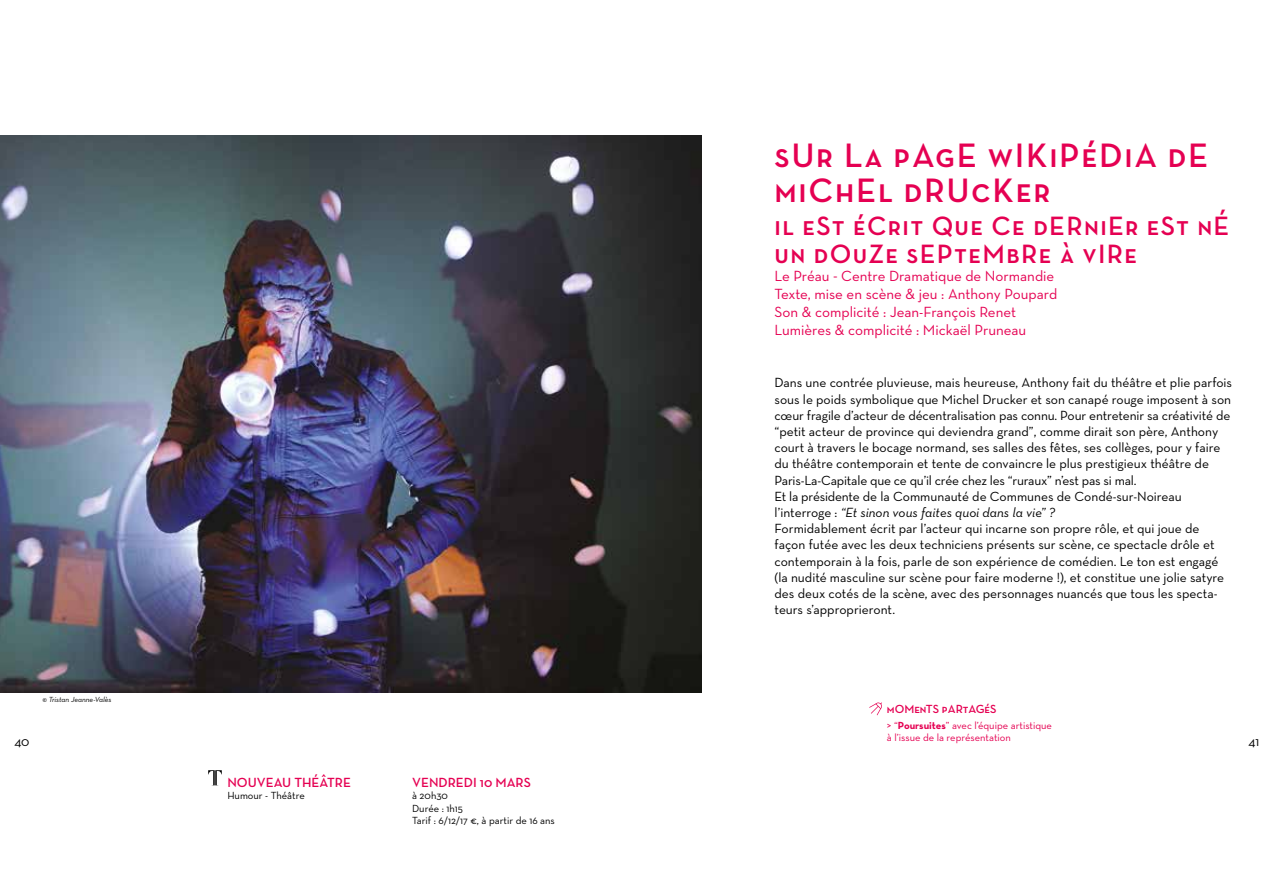
<style>
.page{position:relative;width:1276px;height:893px;background:#fff}
.page>*{position:absolute;margin:0;border:0;box-sizing:border-box;transform-origin:0 0}
.t1{font:600 34.5px/34.5px "Neutraface Text";letter-spacing:.05em;color:#e50052}
.t2{font:600 27px/28.5px "Neutraface Text";letter-spacing:.05em;color:#e50052}
.t3{font:15px/18px "Neutraface Text";color:#e50052}
.t4{font:13.5px/16.2px "Neutraface Text";color:#000}
.t5{font:600 13.5px "Neutraface Text";color:#e50052}
.t6{font:600 12px "Neutraface Text";color:#e50052}
.t7{font:10.5px/12.6px "Neutraface Text";color:#e50052}
.t8{font:10.5px/12.6px "Neutraface Text";color:#000}
.t9{font:italic 7.5px "Neutraface Text";color:#000}
.s1{font-style:italic}
.s2{font-size:13.5px}
.s3{font-weight:700}
</style>
<div class="page">
<img style="left:0;top:136px;width:701px;height:556px">
<svg style="left:208px;top:770px;width:14px;height:15px"></svg>
<svg style="left:869px;top:702px;width:13px;height:13px"></svg>
<h1 class="t1" style="left:774px;top:138px;width:435px">SUR LA PAGE WIKIPéDIA DE<br>MICHEL DRUCKER</h1>
<h2 class="t2" style="left:774px;top:211px;width:456px">IL EST éCRIT QUE CE DERNIER EST NÉ<br>UN DOUZE SEPTEMBRE à VIRE</h2>
<p class="t3" style="left:774px;top:267px;width:284px">Le Préau - Centre Dramatique de Normandie Texte, mise en scène &amp; jeu : Anthony Poupard Son &amp; complicité : Jean-François Renet Lumières &amp; complicité : Mickaël Pruneau</p>
<p class="t4" style="left:774px;top:375px;width:459px">Dans une contrée pluvieuse, mais heureuse, Anthony fait du théâtre et plie parfois sous le poids symbolique que Michel Drucker et son canapé rouge imposent à son cœur fragile d’acteur de décentralisation pas connu. Pour entretenir sa créativité de “petit acteur de province qui deviendra grand”, comme dirait son père, Anthony court à travers le bocage normand, ses salles des fêtes, ses collèges, pour y faire du théâtre contemporain et tente de convaincre le plus prestigieux théâtre de Paris-La-Capitale que ce qu’il crée chez les “ruraux” n’est pas si mal.<br>Et la présidente de la Communauté de Communes de Condé-sur-Noireau l’interroge : <span class="s1">“Et sinon vous faites quoi dans la vie” ?<br></span>Formidablement écrit par l’acteur qui incarne son propre rôle, et qui joue de façon futée avec les deux techniciens présents sur scène, ce spectacle drôle et contemporain à la fois, parle de son expérience de comédien. Le ton est engagé (la nudité masculine sur scène pour faire moderne !), et constitue une jolie satyre des deux cotés de la scène, avec des personnages nuancés que tous les specta&shy;teurs s’approprieront.</p>
<p class="t9" style="left:43px;top:695px;width:71px">© Tristan Jeanne-Valès</p>
<p class="t6" style="left:887px;top:701px;width:111px">MOMENTS PARTAGÉS</p>
<p class="t7" style="left:887px;top:719px;width:167px"><span class="s2">&gt;</span> “<span class="s3">Poursuites</span>” avec l’équipe artistique à l’issue de la représentation</p>
<p class="t4" style="left:14px;top:733px;width:17px">40</p>
<p class="t4" style="left:1248px;top:733px;width:12px">41</p>
<p class="t5" style="left:412px;top:773px;width:120px">VENDREDI 10 MARS</p>
<p class="t8" style="left:412px;top:789px;width:144px">à 20h30<br>Durée : 1h15<br>Tarif : 6/12/17 €, à partir de 16 ans</p>
<p class="t5" style="left:227px;top:773px;width:125px">NOUVEAU THÉÂTRE</p>
<p class="t8" style="left:227px;top:789px;width:79px">Humour - Théâtre</p>
</div>
